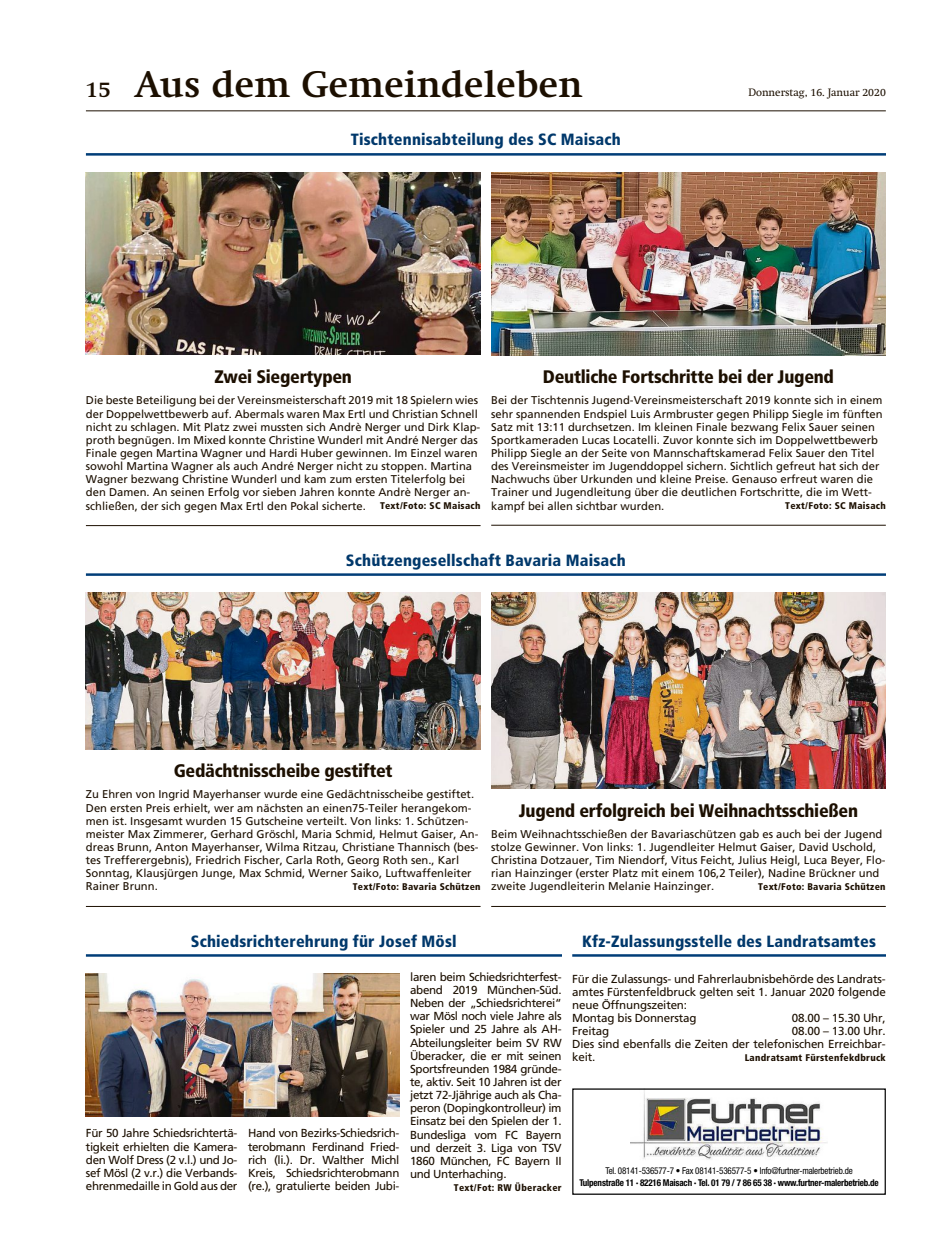
<style>
.page{position:relative;width:939px;height:1248px;background:#fff}
.page>*{position:absolute;margin:0;border:0;box-sizing:border-box;transform-origin:0 0}
.t1{font:700 36.25px "Swift";letter-spacing:.01em;color:#1c0f00}
.t2{font:900 condensed 18.12px "Frutiger";letter-spacing:-.015em;color:#1c0f00}
.t3{font:900 condensed 16.25px "Frutiger";letter-spacing:.01em;color:#00386b}
.t4{font:11.62px/13.1px "Frutiger";letter-spacing:-.015em;color:#1c0f00;text-align:justify}
.t5{font:11.25px/13.1px "Frutiger";color:#1c0f00}
.t6{font:10.62px "Swift";color:#1c0f00}
.t7{font:900 condensed 9.75px "Frutiger";letter-spacing:.03em;color:#1c0f00}
.t8{font:700 condensed 9.38px "Helvetica Neue LT Std";letter-spacing:-.02em;color:#000}
.t9{font:condensed 9.38px "Helvetica Neue LT Std";letter-spacing:-.02em;color:#000}
.s1{font-size:21.25px}
.s2{font-weight:900;font-stretch:condensed;font-size:9.75px}
</style>
<div class="page">
<img style="left:631px;top:1090px;width:196px;height:70px">
<hr style="left:86px;top:111px;width:800px;height:1px;background:#1c0f00">
<hr style="left:86px;top:153px;width:800px;height:3px;background:#003d78">
<hr style="left:491px;top:525px;width:395px;height:1px;background:#1c0f00">
<img style="left:491px;top:173px;width:395px;height:182px">
<hr style="left:86px;top:525px;width:395px;height:1px;background:#1c0f00">
<img style="left:86px;top:173px;width:395px;height:182px">
<hr style="left:86px;top:573px;width:800px;height:3px;background:#003d78">
<hr style="left:491px;top:906px;width:395px;height:1px;background:#1c0f00">
<img style="left:491px;top:593px;width:395px;height:195px">
<hr style="left:86px;top:906px;width:395px;height:1px;background:#1c0f00">
<img style="left:86px;top:593px;width:395px;height:156px">
<hr style="left:86px;top:954px;width:476px;height:2px;background:#003d78">
<img style="left:86px;top:973px;width:314px;height:143px">
<hr style="left:572px;top:954px;width:314px;height:2px;background:#003d78">
<h1 class="t1" style="left:86px;top:63px;width:498px"><span class="s1">15</span> Aus dem Gemeindeleben</h1>
<h3 class="t3" style="left:351px;top:134px;width:272px">Tischtennisabteilung des SC Maisach</h3>
<p class="t6" style="left:748px;top:89px;width:139px">Donnerstag, 16. Januar 2020</p>
<h2 class="t2" style="left:214px;top:370px;width:139px">Zwei Siegertypen</h2>
<p class="t5" style="left:86px;top:395px;width:396px">Die beste Beteiligung bei der Vereinsmeisterschaft 2019 mit 18 Spielern wies der Doppelwettbewerb auf. Abermals waren Max Ertl und Christian Schnell nicht zu schlagen. Mit Platz zwei mussten sich Andrè Nerger und Dirk Klap&shy;proth begnügen. Im Mixed konnte Christine Wunderl mit André Nerger das Finale gegen Martina Wagner und Hardi Huber gewinnen. Im Einzel waren sowohl Martina Wagner als auch André Nerger nicht zu stoppen. Martina Wagner bezwang Christine Wunderl und kam zum ersten Titelerfolg bei den Damen. An seinen Erfolg vor sieben Jahren konnte Andrè Nerger an&shy;schließen, der sich gegen Max Ertl den Pokal sicherte. <span class="s2">Text/Foto: SC Maisach</span></p>
<h2 class="t2" style="left:543px;top:370px;width:293px">Deutliche Fortschritte bei der Jugend</h2>
<p class="t5" style="left:491px;top:395px;width:393px">Bei der Tischtennis Jugend-Vereinsmeisterschaft 2019 konnte sich in einem sehr spannenden Endspiel Luis Armbruster gegen Philipp Siegle im fünften Satz mit 13:11 durchsetzen. Im kleinen Finale bezwang Felix Sauer seinen Sportkameraden Lucas Locatelli. Zuvor konnte sich im Doppelwettbewerb Philipp Siegle an der Seite von Mannschaftskamerad Felix Sauer den Titel des Vereinsmeister im Jugenddoppel sichern. Sichtlich gefreut hat sich der Nachwuchs über Urkunden und kleine Preise. Genauso erfreut waren die Trainer und Jugendleitung über die deutlichen Fortschritte, die im Wett&shy;kampf bei allen sichtbar wurden.</p>
<p class="t7" style="left:785px;top:502px;width:102px">Text/Foto: SC Maisach</p>
<h3 class="t3" style="left:346px;top:554px;width:281px">Schützengesellschaft Bavaria Maisach</h3>
<h2 class="t2" style="left:174px;top:764px;width:220px">Gedächtnisscheibe gestiftet</h2>
<p class="t5" style="left:86px;top:789px;width:394px">Zu Ehren von Ingrid Mayerhanser wurde eine Gedächtnisscheibe gestiftet.<br>Den ersten Preis erhielt, wer am nächsten an einen75-Teiler herangekom&shy;men ist. Insgesamt wurden 15 Gutscheine verteilt. Von links: 1. Schützen&shy;meister Max Zimmerer, Gerhard Gröschl, Maria Schmid, Helmut Gaiser, An&shy;dreas Brunn, Anton Mayerhanser, Wilma Ritzau, Christiane Thannisch (bes&shy;tes Trefferergebnis), Friedrich Fischer, Carla Roth, Georg Roth sen., Karl Sonntag, Klausjürgen Junge, Max Schmid, Werner Saiko, Luftwaffenleiter Rainer Brunn.</p>
<p class="t7" style="left:353px;top:883px;width:129px">Text/Foto: Bavaria Schützen</p>
<h2 class="t2" style="left:519px;top:804px;width:341px">Jugend erfolgreich bei Weihnachtsschießen</h2>
<p class="t5" style="left:491px;top:828px;width:396px">Beim Weihnachtsschießen der Bavariaschützen gab es auch bei der Jugend stolze Gewinner. Von links: 1. Jugendleiter Helmut Gaiser, David Uschold, Christina Dotzauer, Tim Niendorf, Vitus Feicht, Julius Heigl, Luca Beyer, Flo&shy;rian Hainzinger (erster Platz mit einem 106,2 Teiler), Nadine Brückner und zweite Jugendleiterin Melanie Hainzinger.</p>
<p class="t7" style="left:758px;top:883px;width:129px">Text/Foto: Bavaria Schützen</p>
<h3 class="t3" style="left:191px;top:935px;width:267px">Schiedsrichterehrung für Josef Mösl</h3>
<p class="t4" style="left:410px;top:971px;width:153px">laren beim Schiedsrichterfest&shy;abend 2019 München-Süd.<br>Neben der „Schiedsrichterei“ war Mösl noch viele Jahre als Spieler und 25 Jahre als AH-Abteilungsleiter beim SV RW Überacker, die er mit seinen Sportsfreunden 1984 gründe&shy;te, aktiv. Seit 10 Jahren ist der jetzt 72-Jjährige auch als Cha&shy;peron (Dopingkontrolleur) im Einsatz bei den Spielen der 1.<br>Bundesliga vom FC Bayern und derzeit 3. Liga von TSV 1860 München, FC Bayern II und Unterhaching.</p>
<p class="t7" style="left:454px;top:1184px;width:109px">Text/Fot: RW Überacker</p>
<p class="t4" style="left:86px;top:1127px;width:153px">Für 50 Jahre Schiedsrichtertä&shy;tigkeit erhielten die Kamera&shy;den Wolf Dress (2 v.l.) und Jo&shy;sef Mösl (2 v.r.) die Verbands&shy;ehrenmedaille in Gold aus der</p>
<p class="t4" style="left:248px;top:1127px;width:153px">Hand von Bezirks-Schiedsrich&shy;terobmann Ferdinand Fried&shy;rich (li.). Dr. Walther Michl Kreis, Schiedsrichterobmann (re.), gratulierte beiden Jubi-</p>
<h3 class="t3" style="left:582px;top:935px;width:295px">Kfz-Zulassungsstelle des Landratsamtes</h3>
<p class="t4" style="left:572px;top:973px;width:315px;text-align:left">Für die Zulassungs- und Fahrerlaubnisbehörde des Landrats&shy;amtes Fürstenfeldbruck gelten seit 1. Januar 2020 folgende neue Öffnungszeiten:<br>Montag bis Donnerstag</p>
<p class="t4" style="left:792px;top:1012px;width:95px">08.00 – 15.30 Uhr,</p>
<p class="t4" style="left:572px;top:1025px;width:315px;text-indent:220px">08.00 – 13.00 Uhr.<br>Dies sind ebenfalls die Zeiten der telefonischen Erreichbar&shy;keit.</p>
<p class="t4" style="left:572px;top:1025px;width:39px">Freitag</p>
<p class="t7" style="left:745px;top:1054px;width:143px">Landratsamt Fürstenfekdbruck</p>
<p class="t9" style="left:605px;top:1164px;width:249px">Tel. 08141-536577-7 • Fax 08141-536577-5 • Info@furtner-malerbetrieb.de</p>
<p class="t8" style="left:579px;top:1177px;width:301px">Tulpenstraße 11 · 82216 Maisach · Tel. 01 79 / 7 86 65 38 · www.furtner-malerbetrieb.de</p>
</div>
